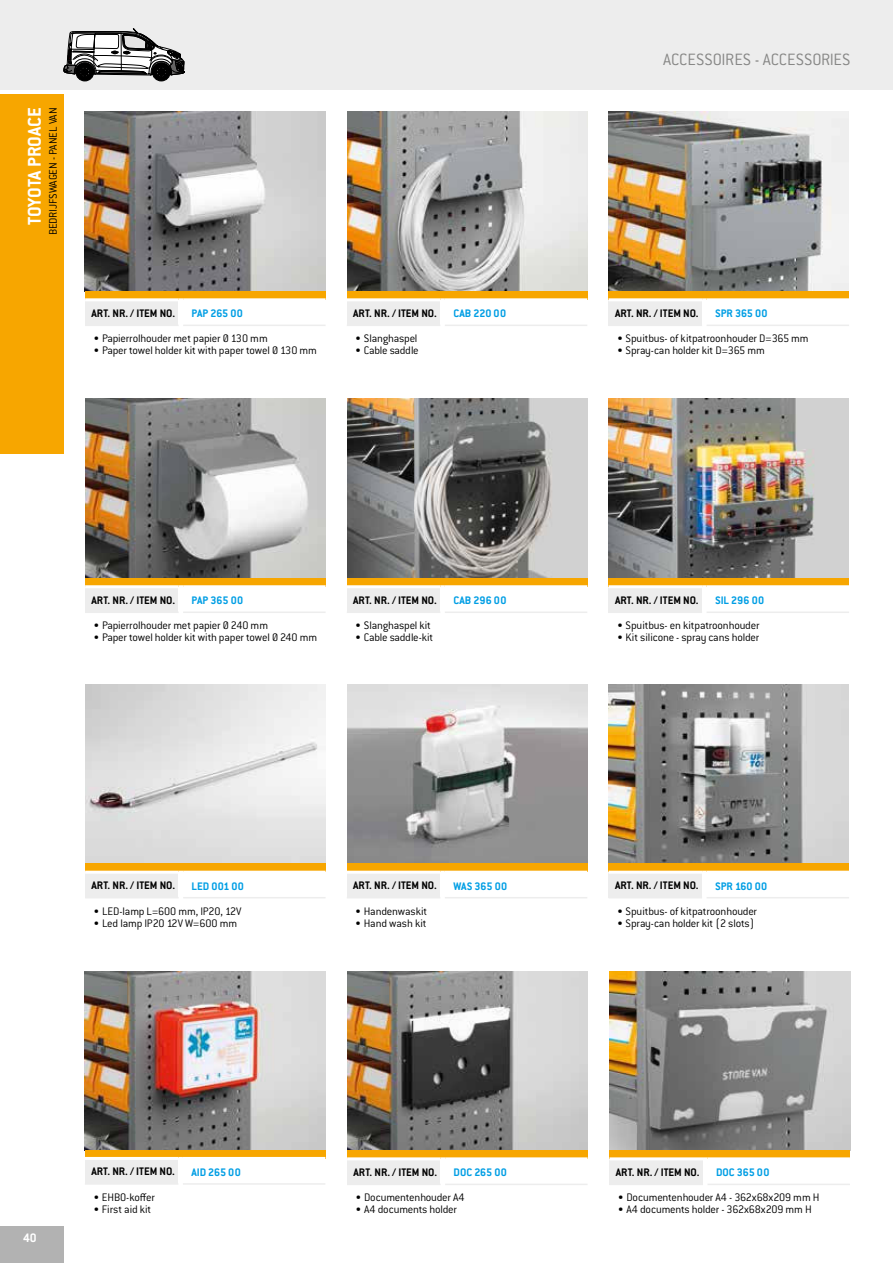
<style>
.page{position:relative;width:893px;height:1263px;background:#fff}
.page>*{position:absolute;margin:0;border:0;box-sizing:border-box;transform-origin:0 0}
.t1{font:700 20.25px "Conduit ITC Pro";color:#fff}
.t2{font:300 18px "Conduit ITC Pro";color:#878786}
.t3{font:700 13.5px "Conduit ITC Pro";color:#fff}
.t4{font:300 12px "Conduit ITC Pro";letter-spacing:-.015em;color:#000}
.t5{font:700 12px "Conduit ITC Pro";color:#000}
.t6{font:700 12px "Conduit ITC Pro";color:#009ee4}
</style>
<div class="page">
<div style="left:0;top:0;width:893px;height:90px;background:#ededed"></div>
<div style="left:0;top:1226px;width:64px;height:37px;background:#b2b2b2"></div>
<div style="left:0;top:95px;width:64px;height:359px;background:#f7a600"></div>
<div style="left:76px;top:63px;width:18px;height:18px;background:#000;border-radius:50%"></div>
<div style="left:76px;top:63px;width:18px;height:18px;border:1px solid #000;border-radius:50%"></div>
<div style="left:77px;top:64px;width:16px;height:16px;border:1px solid #000;border-radius:50%"></div>
<div style="left:79px;top:66px;width:11px;height:12px;border:1px solid #000;border-radius:50%"></div>
<div style="left:152px;top:63px;width:18px;height:18px;background:#000;border-radius:50%"></div>
<div style="left:152px;top:63px;width:18px;height:18px;border:1px solid #000;border-radius:50%"></div>
<div style="left:153px;top:64px;width:16px;height:16px;border:1px solid #000;border-radius:50%"></div>
<div style="left:156px;top:66px;width:11px;height:12px;border:1px solid #000;border-radius:50%"></div>
<svg style="left:64px;top:29px;width:121px;height:48px"></svg>
<img style="left:85px;top:112px;width:241px;height:179px">
<img style="left:347px;top:112px;width:240px;height:179px">
<img style="left:608px;top:112px;width:241px;height:179px">
<img style="left:85px;top:399px;width:241px;height:179px">
<img style="left:347px;top:399px;width:240px;height:179px">
<img style="left:608px;top:399px;width:241px;height:179px">
<img style="left:347px;top:685px;width:240px;height:179px">
<img style="left:608px;top:685px;width:241px;height:179px">
<img style="left:85px;top:971px;width:240px;height:179px">
<img style="left:85px;top:685px;width:241px;height:179px">
<img style="left:347px;top:971px;width:241px;height:179px">
<img style="left:609px;top:971px;width:241px;height:179px">
<div style="left:85px;top:291px;width:241px;height:9px;background:#f7a600"></div>
<div style="left:85px;top:300px;width:94px;height:25px;background:#ededed"></div>
<hr style="left:85px;top:325px;width:94px;height:1px;background:#ededed">
<hr style="left:183px;top:325px;width:143px;height:1px;background:#ededed">
<hr style="left:85px;top:298px;width:94px;height:3px;background:#fff">
<hr style="left:183px;top:298px;width:143px;height:3px;background:#fff">
<div style="left:85px;top:578px;width:241px;height:9px;background:#f7a600"></div>
<div style="left:85px;top:587px;width:94px;height:25px;background:#ededed"></div>
<hr style="left:85px;top:611px;width:94px;height:2px;background:#ededed">
<hr style="left:183px;top:611px;width:143px;height:2px;background:#ededed">
<hr style="left:85px;top:585px;width:94px;height:3px;background:#fff">
<hr style="left:183px;top:585px;width:143px;height:3px;background:#fff">
<svg style="left:85px;top:864px;width:241px;height:7px;background:#f7a90b"></svg>
<div style="left:85px;top:872px;width:94px;height:26px;background:#ededed"></div>
<hr style="left:183px;top:897px;width:143px;height:1px;background:#ededed">
<hr style="left:85px;top:871px;width:94px;height:3px;background:#fff">
<div style="left:347px;top:1150px;width:241px;height:9px;background:#f7a600"></div>
<div style="left:347px;top:1159px;width:94px;height:25px;background:#ededed"></div>
<hr style="left:347px;top:1184px;width:94px;height:1px;background:#ededed">
<hr style="left:445px;top:1184px;width:143px;height:1px;background:#ededed">
<hr style="left:347px;top:1157px;width:94px;height:3px;background:#fff">
<hr style="left:445px;top:1157px;width:143px;height:3px;background:#fff">
<div style="left:609px;top:1150px;width:241px;height:9px;background:#f7a600"></div>
<div style="left:609px;top:1159px;width:94px;height:25px;background:#ededed"></div>
<hr style="left:609px;top:1184px;width:94px;height:1px;background:#ededed">
<hr style="left:707px;top:1184px;width:143px;height:1px;background:#ededed">
<hr style="left:609px;top:1157px;width:94px;height:3px;background:#fff">
<hr style="left:707px;top:1157px;width:143px;height:3px;background:#fff">
<div style="left:347px;top:291px;width:240px;height:9px;background:#f7a600"></div>
<div style="left:347px;top:300px;width:93px;height:25px;background:#ededed"></div>
<hr style="left:347px;top:325px;width:93px;height:1px;background:#ededed">
<hr style="left:445px;top:325px;width:142px;height:1px;background:#ededed">
<hr style="left:347px;top:298px;width:93px;height:3px;background:#fff">
<hr style="left:445px;top:298px;width:142px;height:3px;background:#fff">
<div style="left:347px;top:578px;width:240px;height:9px;background:#f7a600"></div>
<div style="left:347px;top:587px;width:93px;height:25px;background:#ededed"></div>
<hr style="left:347px;top:611px;width:93px;height:2px;background:#ededed">
<hr style="left:445px;top:611px;width:142px;height:2px;background:#ededed">
<hr style="left:347px;top:585px;width:93px;height:3px;background:#fff">
<hr style="left:445px;top:585px;width:142px;height:3px;background:#fff">
<svg style="left:347px;top:864px;width:240px;height:7px;background:#f7a90b"></svg>
<div style="left:347px;top:872px;width:93px;height:26px;background:#ededed"></div>
<hr style="left:445px;top:897px;width:142px;height:1px;background:#ededed">
<hr style="left:347px;top:871px;width:93px;height:3px;background:#fff">
<div style="left:608px;top:291px;width:241px;height:9px;background:#f7a600"></div>
<div style="left:608px;top:300px;width:94px;height:25px;background:#ededed"></div>
<hr style="left:608px;top:325px;width:94px;height:1px;background:#ededed">
<hr style="left:707px;top:325px;width:142px;height:1px;background:#ededed">
<hr style="left:608px;top:298px;width:94px;height:3px;background:#fff">
<hr style="left:707px;top:298px;width:142px;height:3px;background:#fff">
<div style="left:608px;top:578px;width:241px;height:9px;background:#f7a600"></div>
<div style="left:608px;top:587px;width:94px;height:25px;background:#ededed"></div>
<hr style="left:608px;top:611px;width:94px;height:2px;background:#ededed">
<hr style="left:707px;top:611px;width:142px;height:2px;background:#ededed">
<hr style="left:608px;top:585px;width:94px;height:3px;background:#fff">
<hr style="left:707px;top:585px;width:142px;height:3px;background:#fff">
<svg style="left:608px;top:864px;width:241px;height:7px;background:#f7a90b"></svg>
<div style="left:608px;top:872px;width:94px;height:26px;background:#ededed"></div>
<hr style="left:707px;top:897px;width:142px;height:1px;background:#ededed">
<hr style="left:608px;top:871px;width:94px;height:3px;background:#fff">
<svg style="left:85px;top:1150px;width:240px;height:7px;background:#f7a602"></svg>
<div style="left:85px;top:1158px;width:93px;height:26px;background:#ededed"></div>
<hr style="left:85px;top:1183px;width:93px;height:2px;background:#ededed">
<hr style="left:183px;top:1183px;width:142px;height:2px;background:#ededed">
<hr style="left:85px;top:1157px;width:93px;height:3px;background:#fff">
<h1 class="t1" style="left:26px;top:225px;width:119px;rotate:-90deg">TOYOTA PROACE</h1>
<p class="t4" style="left:48px;top:235px;width:129px;rotate:-90deg">BEDRIJFSWAGEN - PANEL VAN</p>
<p class="t5" style="left:91px;top:308px;width:85px">ART. NR. / ITEM NO.</p>
<p class="t4" style="left:94px;top:333px;width:176px">• Papierrolhouder met papier Ø 130 mm</p>
<p class="t4" style="left:94px;top:345px;width:225px">• Paper towel holder kit with paper towel Ø 130 mm</p>
<p class="t6" style="left:192px;top:308px;width:53px">PAP 265 00</p>
<p class="t5" style="left:353px;top:308px;width:85px">ART. NR. / ITEM NO.</p>
<p class="t4" style="left:355px;top:333px;width:64px">• Slanghaspel</p>
<p class="t4" style="left:355px;top:345px;width:65px">• Cable saddle</p>
<p class="t6" style="left:453px;top:308px;width:54px">CAB 220 00</p>
<h2 class="t2" style="left:663px;top:52px;width:189px">ACCESSOIRES - ACCESSORIES</h2>
<p class="t5" style="left:615px;top:308px;width:85px">ART. NR. / ITEM NO.</p>
<p class="t4" style="left:617px;top:333px;width:193px">• Spuitbus- of kitpatroonhouder D=365 mm</p>
<p class="t4" style="left:617px;top:345px;width:149px">• Spray-can holder kit D=365 mm</p>
<p class="t6" style="left:715px;top:308px;width:54px">SPR 365 00</p>
<p class="t5" style="left:91px;top:595px;width:85px">ART. NR. / ITEM NO.</p>
<p class="t4" style="left:94px;top:620px;width:176px">• Papierrolhouder met papier Ø 240 mm</p>
<p class="t4" style="left:94px;top:632px;width:225px">• Paper towel holder kit with paper towel Ø 240 mm</p>
<p class="t6" style="left:192px;top:595px;width:53px">PAP 365 00</p>
<p class="t5" style="left:353px;top:595px;width:85px">ART. NR. / ITEM NO.</p>
<p class="t4" style="left:355px;top:620px;width:77px">• Slanghaspel kit</p>
<p class="t4" style="left:355px;top:632px;width:79px">• Cable saddle-kit</p>
<p class="t6" style="left:453px;top:595px;width:55px">CAB 296 00</p>
<p class="t5" style="left:615px;top:595px;width:85px">ART. NR. / ITEM NO.</p>
<p class="t4" style="left:617px;top:620px;width:144px">• Spuitbus- en kitpatroonhouder</p>
<p class="t4" style="left:617px;top:632px;width:144px">• Kit silicone - spray cans holder</p>
<p class="t6" style="left:715px;top:595px;width:51px">SIL 296 00</p>
<p class="t5" style="left:91px;top:880px;width:85px">ART. NR. / ITEM NO.</p>
<p class="t4" style="left:94px;top:906px;width:149px">• LED-lamp L=600 mm, IP20, 12V</p>
<p class="t4" style="left:94px;top:918px;width:145px">• Led lamp IP20 12V W=600 mm</p>
<p class="t6" style="left:192px;top:881px;width:54px">LED 001 00</p>
<p class="t5" style="left:353px;top:880px;width:85px">ART. NR. / ITEM NO.</p>
<p class="t4" style="left:355px;top:906px;width:73px">• Handenwaskit</p>
<p class="t4" style="left:355px;top:918px;width:73px">• Hand wash kit</p>
<p class="t6" style="left:453px;top:881px;width:55px">WAS 365 00</p>
<p class="t5" style="left:615px;top:880px;width:85px">ART. NR. / ITEM NO.</p>
<p class="t4" style="left:617px;top:906px;width:142px">• Spuitbus- of kitpatroonhouder</p>
<p class="t4" style="left:617px;top:918px;width:139px">• Spray-can holder kit (2 slots)</p>
<p class="t6" style="left:715px;top:881px;width:54px">SPR 160 00</p>
<p class="t3" style="left:23px;top:1232px;width:15px">40</p>
<p class="t5" style="left:91px;top:1167px;width:85px">ART. NR. / ITEM NO.</p>
<p class="t4" style="left:93px;top:1192px;width:63px">• EHBO-koffer</p>
<p class="t4" style="left:93px;top:1204px;width:59px">• First aid kit</p>
<p class="t6" style="left:191px;top:1167px;width:51px">AID 265 00</p>
<p class="t5" style="left:353px;top:1167px;width:85px">ART. NR. / ITEM NO.</p>
<p class="t4" style="left:356px;top:1192px;width:111px">• Documentenhouder A4</p>
<p class="t4" style="left:356px;top:1204px;width:103px">• A4 documents holder</p>
<p class="t5" style="left:616px;top:1167px;width:85px">ART. NR. / ITEM NO.</p>
<p class="t4" style="left:618px;top:1192px;width:203px">• Documentenhouder A4 - 362x68x209 mm H</p>
<p class="t4" style="left:618px;top:1204px;width:195px">• A4 documents holder - 362x68x209 mm H</p>
<p class="t6" style="left:454px;top:1167px;width:55px">DOC 265 00</p>
<p class="t6" style="left:716px;top:1167px;width:55px">DOC 365 00</p>
</div>
